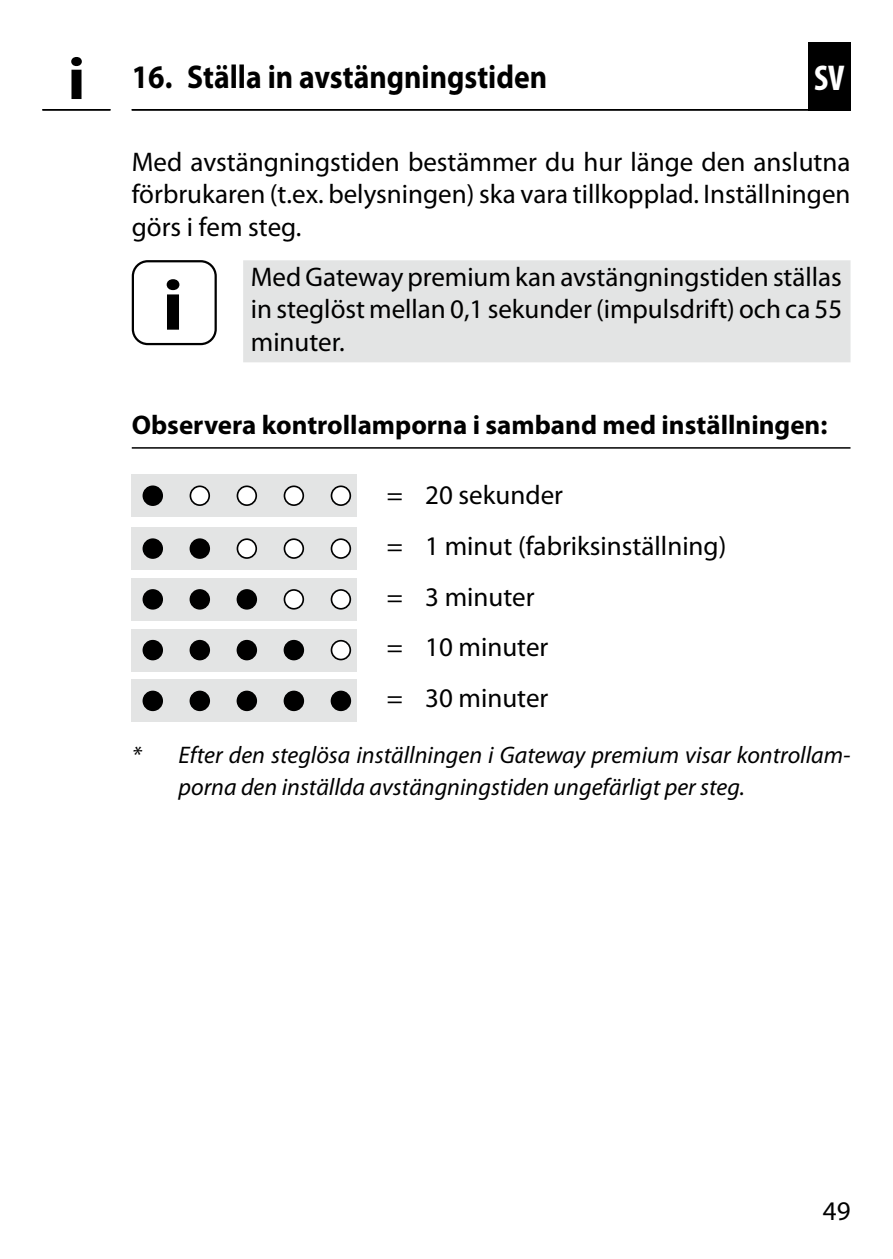
<style>
.page{position:relative;width:893px;height:1259px;background:#fff}
.page>*{position:absolute;margin:0;border:0;box-sizing:border-box;transform-origin:0 0}
.INFO-Icon{font:700 72px "Myriad Pro";color:#000;scale:1.1 1}
.INFO-Icon-2{font:700 60px "Myriad Pro";color:#000;scale:1.1 1}
.t1{font:700 condensed 36px "Myriad Pro";color:#fff}
.t2{font:700 33px "Myriad Pro";color:#000;scale:.9 1}
.Fließtext_-_DE{font:27px/32.4px "Myriad Pro";color:#000;text-align:justify}
.Nützliche_Infos_-_DE{font:27px/32.4px "Myriad Pro";color:#000;text-align:justify}
.Fließtext_nach_Handl{font:27px "Myriad Pro";color:#000}
.Untertitel_-_DE{font:700 27px "Myriad Pro";color:#000}
.Fußnote_-_DE{font:italic 24px/32.4px "Myriad Pro";color:#000}
</style>
<div class="page">
<div style="left:808px;top:42px;width:42px;height:69px;background:#000"></div>
<hr style="left:132px;top:109px;width:718px;height:2px;background:#000">
<hr style="left:42px;top:109px;width:68px;height:2px;background:#000">
<div style="left:243px;top:260px;width:607px;height:102px;background:#e3e4e4"></div>
<div style="left:132px;top:260px;width:85px;height:85px;border:2px solid #000;border-radius:15px"></div>
<hr style="left:132px;top:447px;width:718px;height:2px;background:#000">
<div style="left:132px;top:474px;width:225px;height:43px;background:#e3e4e4"></div>
<div style="left:331px;top:486px;width:19px;height:19px;background:#fff;border-radius:50%"></div>
<div style="left:331px;top:485px;width:20px;height:21px;border:2px solid #000;border-radius:50%"></div>
<div style="left:284px;top:486px;width:19px;height:19px;background:#fff;border-radius:50%"></div>
<div style="left:284px;top:485px;width:20px;height:21px;border:2px solid #000;border-radius:50%"></div>
<div style="left:237px;top:486px;width:19px;height:19px;background:#fff;border-radius:50%"></div>
<div style="left:237px;top:485px;width:20px;height:21px;border:2px solid #000;border-radius:50%"></div>
<div style="left:190px;top:486px;width:19px;height:19px;background:#fff;border-radius:50%"></div>
<div style="left:190px;top:485px;width:20px;height:21px;border:2px solid #000;border-radius:50%"></div>
<div style="left:143px;top:486px;width:19px;height:19px;background:#000;border-radius:50%"></div>
<div style="left:143px;top:485px;width:20px;height:21px;border:2px solid #000;border-radius:50%"></div>
<div style="left:132px;top:527px;width:225px;height:43px;background:#e3e4e4"></div>
<div style="left:331px;top:539px;width:19px;height:19px;background:#fff;border-radius:50%"></div>
<div style="left:331px;top:538px;width:20px;height:21px;border:2px solid #000;border-radius:50%"></div>
<div style="left:284px;top:539px;width:19px;height:19px;background:#fff;border-radius:50%"></div>
<div style="left:284px;top:538px;width:20px;height:21px;border:2px solid #000;border-radius:50%"></div>
<div style="left:237px;top:539px;width:19px;height:19px;background:#fff;border-radius:50%"></div>
<div style="left:237px;top:538px;width:20px;height:21px;border:2px solid #000;border-radius:50%"></div>
<div style="left:190px;top:539px;width:19px;height:19px;background:#000;border-radius:50%"></div>
<div style="left:190px;top:538px;width:20px;height:21px;border:2px solid #000;border-radius:50%"></div>
<div style="left:143px;top:539px;width:19px;height:19px;background:#000;border-radius:50%"></div>
<div style="left:143px;top:538px;width:20px;height:21px;border:2px solid #000;border-radius:50%"></div>
<div style="left:132px;top:578px;width:225px;height:42px;background:#e3e4e4"></div>
<div style="left:331px;top:590px;width:19px;height:19px;background:#fff;border-radius:50%"></div>
<div style="left:331px;top:589px;width:20px;height:20px;border:2px solid #000;border-radius:50%"></div>
<div style="left:284px;top:590px;width:19px;height:19px;background:#fff;border-radius:50%"></div>
<div style="left:284px;top:589px;width:20px;height:20px;border:2px solid #000;border-radius:50%"></div>
<div style="left:237px;top:590px;width:19px;height:19px;background:#000;border-radius:50%"></div>
<div style="left:237px;top:589px;width:20px;height:20px;border:2px solid #000;border-radius:50%"></div>
<div style="left:190px;top:590px;width:19px;height:19px;background:#000;border-radius:50%"></div>
<div style="left:190px;top:589px;width:20px;height:20px;border:2px solid #000;border-radius:50%"></div>
<div style="left:143px;top:590px;width:19px;height:19px;background:#000;border-radius:50%"></div>
<div style="left:143px;top:589px;width:20px;height:20px;border:2px solid #000;border-radius:50%"></div>
<div style="left:132px;top:629px;width:225px;height:42px;background:#e3e4e4"></div>
<div style="left:331px;top:641px;width:19px;height:18px;background:#fff;border-radius:50%"></div>
<div style="left:331px;top:640px;width:20px;height:20px;border:2px solid #000;border-radius:50%"></div>
<div style="left:284px;top:641px;width:19px;height:18px;background:#000;border-radius:50%"></div>
<div style="left:284px;top:640px;width:20px;height:20px;border:2px solid #000;border-radius:50%"></div>
<div style="left:237px;top:641px;width:19px;height:18px;background:#000;border-radius:50%"></div>
<div style="left:237px;top:640px;width:20px;height:20px;border:2px solid #000;border-radius:50%"></div>
<div style="left:190px;top:641px;width:19px;height:18px;background:#000;border-radius:50%"></div>
<div style="left:190px;top:640px;width:20px;height:20px;border:2px solid #000;border-radius:50%"></div>
<div style="left:143px;top:641px;width:19px;height:18px;background:#000;border-radius:50%"></div>
<div style="left:143px;top:640px;width:20px;height:20px;border:2px solid #000;border-radius:50%"></div>
<div style="left:132px;top:679px;width:225px;height:43px;background:#e3e4e4"></div>
<div style="left:331px;top:691px;width:19px;height:19px;background:#000;border-radius:50%"></div>
<div style="left:331px;top:690px;width:20px;height:21px;border:2px solid #000;border-radius:50%"></div>
<div style="left:284px;top:691px;width:19px;height:19px;background:#000;border-radius:50%"></div>
<div style="left:284px;top:690px;width:20px;height:21px;border:2px solid #000;border-radius:50%"></div>
<div style="left:237px;top:691px;width:19px;height:19px;background:#000;border-radius:50%"></div>
<div style="left:237px;top:690px;width:20px;height:21px;border:2px solid #000;border-radius:50%"></div>
<div style="left:190px;top:691px;width:19px;height:19px;background:#000;border-radius:50%"></div>
<div style="left:190px;top:690px;width:20px;height:21px;border:2px solid #000;border-radius:50%"></div>
<div style="left:143px;top:691px;width:19px;height:19px;background:#000;border-radius:50%"></div>
<div style="left:143px;top:690px;width:20px;height:21px;border:2px solid #000;border-radius:50%"></div>
<p class="INFO-Icon-2" style="left:67px;top:45px;width:18px">i</p>
<p class="t2" style="left:132px;top:59px;width:463px">16. Ställa in avstängningstiden</p>
<h3 class="t1" style="left:814px;top:58px;width:32px">SV</h3>
<p class="Fließtext_-_DE" style="left:132px;top:146px;width:720px">Med avstängningstiden bestämmer du hur länge den anslutna förbrukaren (t.ex. belysningen) ska vara tillkopplad. Inställningen görs i fem steg.</p>
<p class="INFO-Icon" style="left:162px;top:265px;width:21px">i</p>
<p class="Nützliche_Infos_-_DE" style="left:251px;top:261px;width:593px">Med Gateway premium kan avstängningstiden ställas in steglöst mellan 0,1 sekunder (impulsdrift) och ca 55 minuter.</p>
<p class="Untertitel_-_DE" style="left:132px;top:410px;width:697px">Observera kontrollamporna i samband med inställningen:</p>
<p class="Fließtext_nach_Handl" style="left:387px;top:480px;width:178px">= 20 sekunder</p>
<p class="Fließtext_nach_Handl" style="left:387px;top:531px;width:341px">= 1 minut (fabriksinställning)</p>
<p class="Fließtext_nach_Handl" style="left:387px;top:582px;width:149px">= 3 minuter</p>
<p class="Fließtext_nach_Handl" style="left:387px;top:632px;width:163px">= 10 minuter</p>
<p class="Fließtext_nach_Handl" style="left:387px;top:683px;width:163px">= 30 minuter</p>
<p class="Fußnote_-_DE" style="left:179px;top:739px;width:673px;text-indent:-47px">* Efter den steglösa inställningen i Gateway premium visar kontrollam&shy;porna den inställda avstängningstiden ungefärligt per steg.</p>
<p class="Fließtext_-_DE" style="left:823px;top:1195px;width:29px">49</p>
</div>
